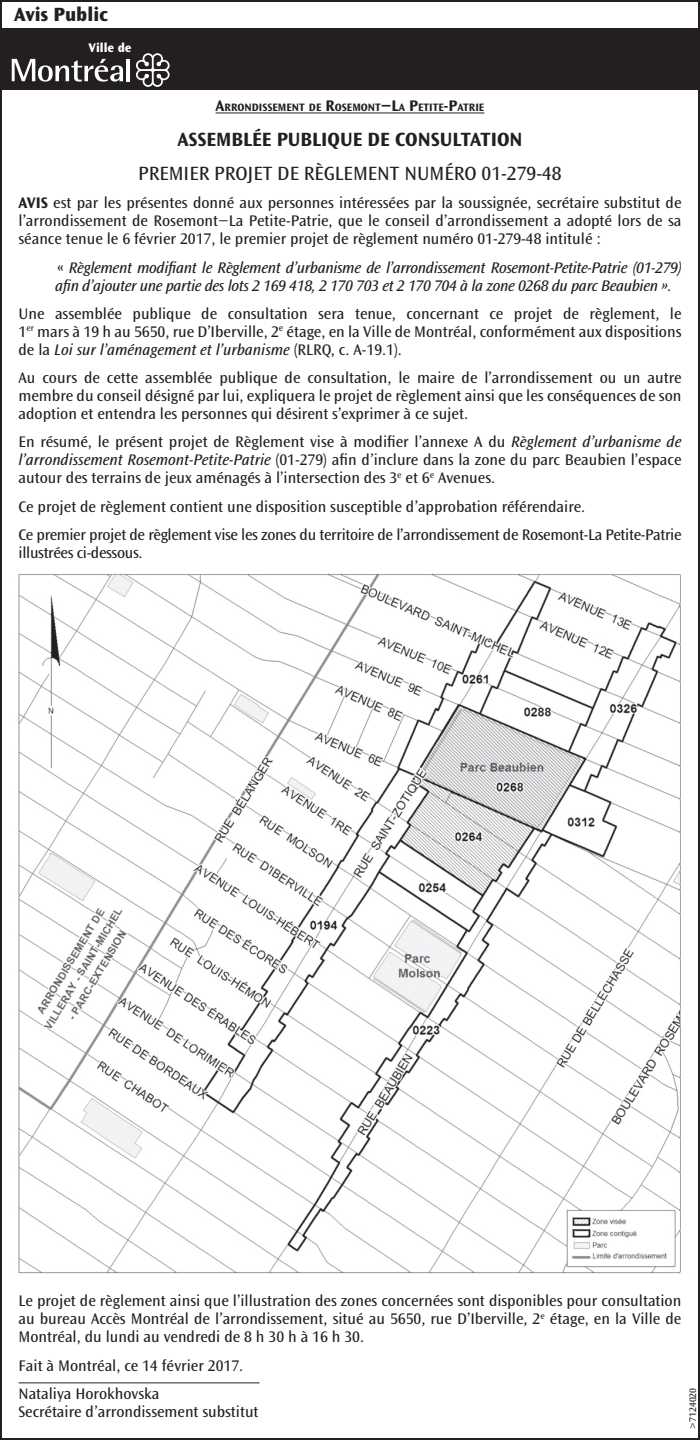
<style>
.page{position:relative;width:700px;height:1440px;background:#fff}
.page>*{position:absolute;margin:0;border:0;box-sizing:border-box;transform-origin:0 0}
.t1{font:20px "Ocean Sans Std";color:#231f20}
.t2{font:700 20px "Ocean Sans Std";color:#231f20}
.t3{font:800 20px "Ocean Sans Std";color:#231f20}
.t4{font:16px/18px "Ocean Sans Std";color:#231f20;text-align:justify}
.t5{font:16px/28.2px "Ocean Sans Std";letter-spacing:-.02em;color:#231f20}
.t6{font:italic 16px/18px "Ocean Sans Std";letter-spacing:-.02em;color:#231f20}
.t7{font:800 13px "Ocean Sans Std";color:#fff}
.t8{font:700 11.2px "Ocean Sans Std";color:#231f20}
.t9{font:10px "Ocean Sans Std";color:#231f20}
.s1{font-size:16px}
.s2{font-weight:700}
.s3{font-style:normal}
.s4{font-style:italic}
</style>
<div class="page">
<div style="left:0;top:28px;width:700px;height:61px;background:#231f20"></div>
<svg style="left:12px;top:59px;width:111px;height:23px"></svg>
<hr style="left:127px;top:59px;width:3px;height:22px;background:#fff">
<svg style="left:136px;top:53px;width:34px;height:34px"></svg>
<hr style="left:216px;top:113px;width:268px;height:1px;background:#231f20">
<hr style="left:19px;top:1382px;width:241px;height:1px;background:#231f20">
<img style="left:18px;top:573px;width:663px;height:701px">
<p class="t3" style="left:14px;top:4px;width:96px">Avis Public</p>
<p class="t7" style="left:89px;top:40px;width:44px">Ville de</p>
<p class="t8" style="left:216px;top:101px;width:270px"><span class="s1">A</span>RRONDISSEMENT DE <span class="s1">R</span>OSEMONT<span class="s1">−L</span>A <span class="s1">P</span>ETITE<span class="s1">-P</span>ATRIE</p>
<p class="t2" style="left:177px;top:128px;width:347px">ASSEMBLÉE PUBLIQUE DE CONSULTATION</p>
<p class="t1" style="left:138px;top:162px;width:425px">PREMIER PROJET DE RÈGLEMENT NUMÉRO 01-279-48</p>
<p class="t4" style="left:19px;top:194px;width:665px"><span class="s2">AVIS</span> est par les présentes donné aux personnes intéressées par la soussignée, secrétaire substitut de l’arrondissement de Rosemont−La Petite-Patrie, que le conseil d’arrondissement a adopté lors de sa séance tenue le 6 février 2017, le premier projet de règlement numéro 01-279-48 intitulé :</p>
<p class="t6" style="left:55px;top:259px;width:628px"><span class="s3">«</span> Règlement modifiant le Règlement d’urbanisme de l’arrondissement Rosemont-Petite-Patrie (01-279) afin d’ajouter une partie des lots 2 169 418, 2 170 703 et 2 170 704 à la zone 0268 du parc Beaubien »<span class="s3">.</span></p>
<p class="t4" style="left:19px;top:305px;width:665px">Une assemblée publique de consultation sera tenue, concernant ce projet de règlement, le 1<sup>er</sup> mars à 19 h au 5650, rue D’Iberville, 2<sup>e</sup> étage, en la Ville de Montréal, conformément aux dispositions de la <span class="s4">Loi sur l’aménagement et l’urbanisme</span> (RLRQ, c. A-19.1).</p>
<p class="t4" style="left:19px;top:369px;width:665px">Au cours de cette assemblée publique de consultation, le maire de l’arrondissement ou un autre membre du conseil désigné par lui, expliquera le projet de règlement ainsi que les conséquences de son adoption et entendra les personnes qui désirent s’exprimer à ce sujet.</p>
<p class="t4" style="left:19px;top:433px;width:664px">En résumé, le présent projet de Règlement vise à modifier l’annexe A du <span class="s4">Règlement d’urbanisme de l’arrondissement Rosemont-Petite-Patrie</span> (01-279) afin d’inclure dans la zone du parc Beaubien l’espace autour des terrains de jeux aménagés à l’intersection des 3<sup>e</sup> et 6<sup>e</sup> Avenues.</p>
<p class="t5" style="left:19px;top:492px;width:665px">Ce projet de règlement contient une disposition susceptible d’approbation référendaire.<br>Ce premier projet de règlement vise les zones du territoire de l’arrondissement de Rosemont-La Petite-Patrie</p>
<p class="t5" style="left:19px;top:539px;width:126px">illustrées ci-dessous.</p>
<p class="t4" style="left:19px;top:1292px;width:664px">Le projet de règlement ainsi que l’illustration des zones concernées sont disponibles pour consultation au bureau Accès Montréal de l’arrondissement, situé au 5650, rue D’Iberville, 2<sup>e</sup> étage, en la Ville de Montréal, du lundi au vendredi de 8 h 30 h à 16 h 30.</p>
<p class="t4" style="left:19px;top:1351px;width:226px;line-height:28.2px">Fait à Montréal, ce 14 février 2017.<br>Nataliya Horokhovska</p>
<p class="t4" style="left:19px;top:1403px;width:242px">Secrétaire d’arrondissement substitut</p>
<p class="t9" style="left:687px;top:1429px;width:42px;rotate:-90deg">&gt;7124020</p>
</div>
